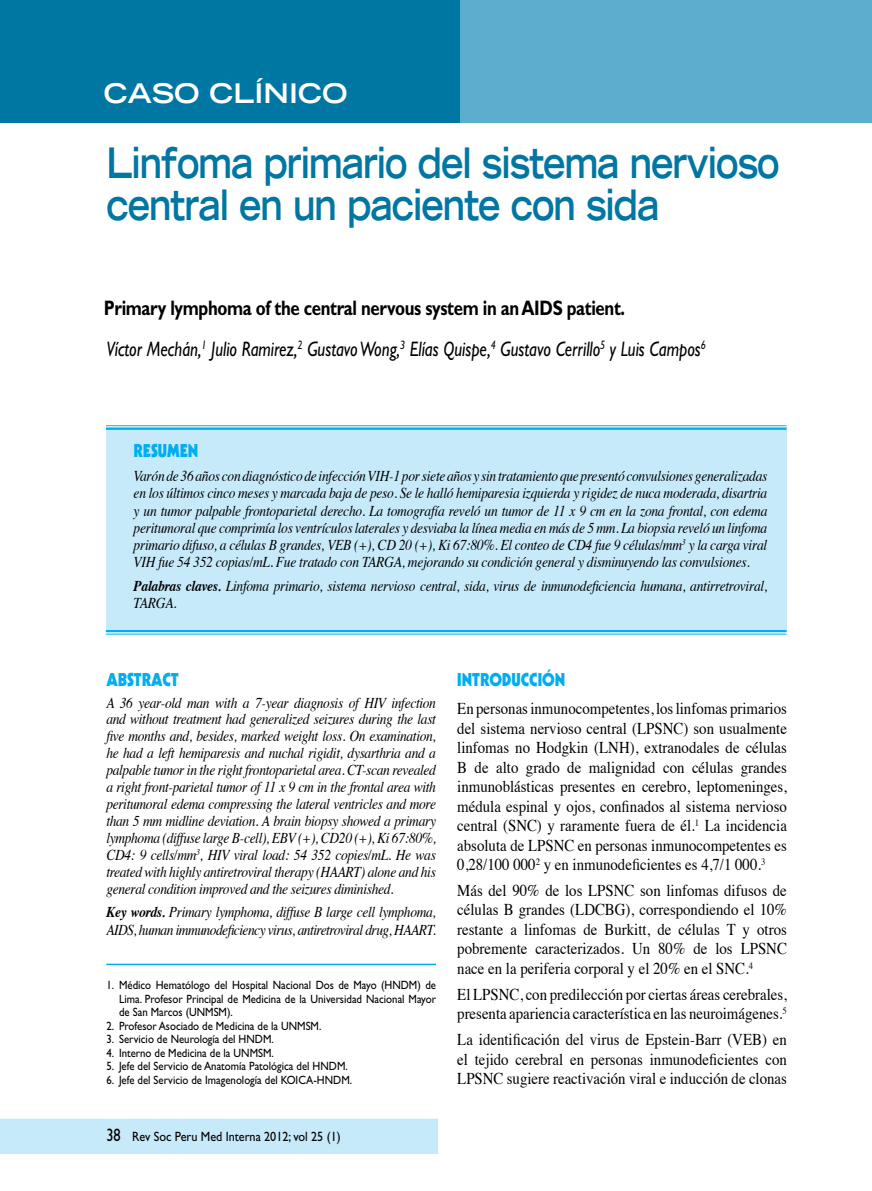
<style>
.page{position:relative;width:872px;height:1191px;background:#fff}
.page>*{position:absolute;margin:0;border:0;box-sizing:border-box;transform-origin:0 0}
.t1{font:700 expanded 42px/42px "Trade Gothic LH";letter-spacing:-.03em;color:#0076a3;scale:.8 1}
.t2{font:700 expanded 27px "Trade Gothic LH";color:#fff}
.t3{font:italic 21px/41.1px "Gill Sans";color:#000;scale:.8 1}
.t4{font:900 18px "Kabel";color:#00aeef;scale:.9 1}
.t5{font:16.5px/19.5px "Times";color:#000;text-align:justify;scale:.9 1}
.t6{font:italic 15px/17px "Times";letter-spacing:-.025em;color:#000;text-align:justify;scale:.9 1}
.t7{font:13.5px "Gill Sans";color:#000;scale:.9 1}
.t8{font:12px/13.5px "Gill Sans";color:#000;text-align:justify;scale:.9 1}
.s1{font-weight:700;font-style:normal}
.s2{font-weight:700}
.s3{font-size:18px}
</style>
<div class="page">
<div style="left:0;top:1118px;width:438px;height:36px;background:#c7eafb"></div>
<div style="left:408px;top:0;width:464px;height:123px;background:#5cadce"></div>
<div style="left:0;top:0;width:459px;height:123px;background:#0076a3"></div>
<div style="left:106px;top:427px;width:681px;height:205px;background:#c7eafb"></div>
<hr style="left:106px;top:425px;width:680px;height:1px;background:#00aeef">
<hr style="left:106px;top:427px;width:680px;height:3px;background:#00aeef">
<hr style="left:106px;top:630px;width:680px;height:2px;background:#00aeef">
<hr style="left:106px;top:634px;width:680px;height:1px;background:#00aeef">
<hr style="left:106px;top:963px;width:330px;height:2px;background:#00aeef">
<h2 class="t2" style="left:104px;top:75px;width:245px">CASO CLÍNICO</h2>
<h1 class="t1" style="left:106px;top:141px;width:843px">Linfoma primario del sistema nervioso central en un paciente con sida</h1>
<h3 class="t3" style="left:104px;top:287px;width:754px"><span class="s1">Primary lymphoma of the central nervous system in an AIDS patient.<br></span>Víctor Mechán,<sup>1</sup> Julio Ramirez,<sup>2</sup> Gustavo Wong,<sup>3</sup> Elías Quispe,<sup>4</sup> Gustavo Cerrillo<sup>5</sup> y Luis Campos<sup>6</sup></h3>
<p class="t4" style="left:134px;top:439px;width:73px">RESUMEN</p>
<p class="t6" style="left:134px;top:466px;width:705px">Varón de 36 años con diagnóstico de infección VIH-1 por siete años y sin tratamiento que presentó convulsiones generalizadas en los últimos cinco meses y marcada baja de peso. Se le halló hemiparesia izquierda y rigidez de nuca moderada, disartria y un tumor palpable frontoparietal derecho. La tomografía reveló un tumor de 11 x 9 cm en la zona frontal, con edema peritumoral que comprimía los ventrículos laterales y desviaba la línea media en más de 5 mm. La biopsia reveló un linfoma primario difuso, a células B grandes, VEB (+), CD 20 (+), Ki 67:80%. El conteo de CD4 fue 9 células/mm<sup>3</sup> y la carga viral VIH fue 54 352 copias/mL. Fue tratado con TARGA, mejorando su condición general y disminuyendo las convulsiones.</p>
<p class="t6" style="left:134px;top:576px;width:705px"><span class="s2">Palabras claves.</span> Linfoma primario, sistema nervioso central, sida, virus de inmunodeficiencia humana, antirretroviral,<br>TARGA.</p>
<p class="t4" style="left:106px;top:668px;width:82px">ABSTRACT</p>
<p class="t6" style="left:106px;top:693px;width:368px">A 36 year-old man with a 7-year diagnosis of HIV infection and without treatment had generalized seizures during the last five months and, besides, marked weight loss. On examination, he had a left hemiparesis and nuchal rigidit, dysarthria and a palpable tumor in the right frontoparietal area. CT-scan revealed a right front-parietal tumor of 11 x 9 cm in the frontal area with peritumoral edema compressing the lateral ventricles and more than 5 mm midline deviation. A brain biopsy showed a primary lymphoma (diffuse large B-cell), EBV (+), CD20 (+), Ki 67:80%, CD4: 9 cells/mm<sup>3</sup>, HIV viral load: 54 352 copies/mL. He was treated with highly antiretroviral therapy (HAART) alone and his general condition improved and the seizures diminished.</p>
<p class="t6" style="left:106px;top:902px;width:368px"><span class="s2">Key words.</span> Primary lymphoma, diffuse B large cell lymphoma,<br>AIDS, human immunodeficiency virus, antiretroviral drug, HAART.</p>
<p class="t8" style="left:119px;top:978px;width:354px;text-indent:-13px">1. Médico Hematólogo del Hospital Nacional Dos de Mayo (HNDM) de Lima. Profesor Principal de Medicina de la Universidad Nacional Mayor de San Marcos (UNMSM).</p>
<p class="t8" style="left:106px;top:1018px;width:240px">2. Profesor Asociado de Medicina de la UNMSM.</p>
<p class="t8" style="left:106px;top:1032px;width:188px">3. Servicio de Neurología del HNDM.</p>
<p class="t8" style="left:106px;top:1045px;width:188px">4. Interno de Medicina de la UNMSM.</p>
<p class="t8" style="left:106px;top:1059px;width:270px">5. Jefe del Servicio de Anatomía Patológica del HNDM.</p>
<p class="t8" style="left:106px;top:1072px;width:275px">6. Jefe del Servicio de Imagenología del KOICA-HNDM.</p>
<p class="t7" style="left:106px;top:1128px;width:262px"><span class="s3">38</span> Rev Soc Peru Med Interna 2012; vol 25 (1)</p>
<p class="t4" style="left:457px;top:668px;width:122px">INTRODUCCIÓN</p>
<p class="t5" style="left:457px;top:697px;width:368px">En personas inmunocompetentes, los linfomas primarios del sistema nervioso central (LPSNC) son usualmente linfomas no Hodgkin (LNH), extranodales de células B de alto grado de malignidad con células grandes inmunoblásticas presentes en cerebro, leptomeninges, médula espinal y ojos, confinados al sistema nervioso central (SNC) y raramente fuera de él.<sup>1</sup> La incidencia absoluta de LPSNC en personas inmunocompetentes es 0,28/100 000<sup>2</sup> y en inmunodeficientes es 4,7/1 000.<sup>3</sup></p>
<p class="t5" style="left:457px;top:879px;width:368px">Más del 90% de los LPSNC son linfomas difusos de células B grandes (LDCBG), correspondiendo el 10% restante a linfomas de Burkitt, de células T y otros pobremente caracterizados. Un 80% de los LPSNC nace en la periferia corporal y el 20% en el SNC.<sup>4</sup></p>
<p class="t5" style="left:457px;top:983px;width:368px">El LPSNC, con predilección por ciertas áreas cerebrales, presenta apariencia característica en las neuroimágenes.<sup>5</sup></p>
<p class="t5" style="left:457px;top:1028px;width:368px">La identificación del virus de Epstein-Barr (VEB) en el tejido cerebral en personas inmunodeficientes con LPSNC sugiere reactivación viral e inducción de clonas</p>
</div>
